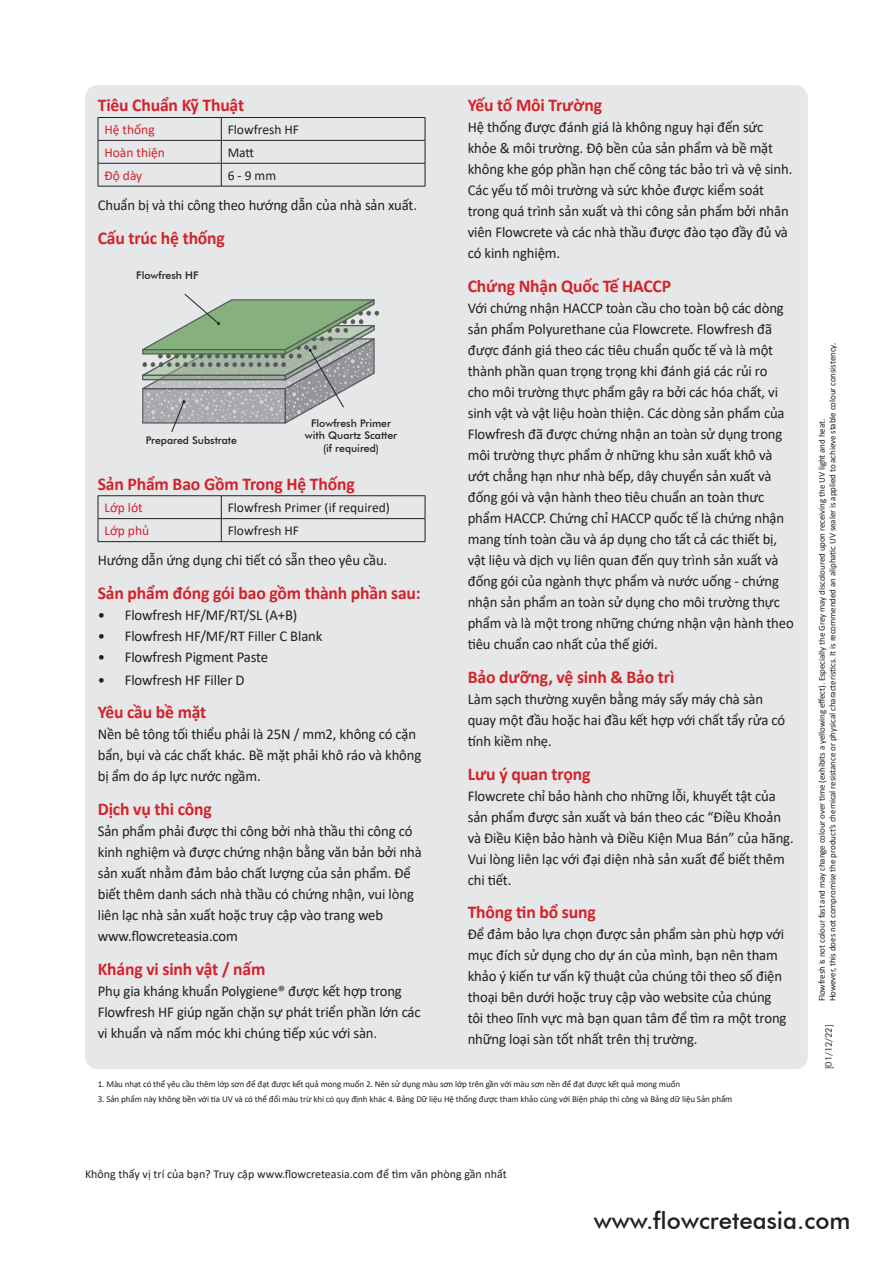
<style>
.page{position:relative;width:893px;height:1263px;background:#fff}
.page>*{position:absolute;margin:0;border:0;box-sizing:border-box;transform-origin:0 0}
.t1{font:500 24px "Futura BT";color:#231f20}
.t2{font:700 18px "Calibri";letter-spacing:-.01em;color:#d1232a}
.t3{font:15px/21px "Calibri";letter-spacing:-.01em;color:#231f20}
.t4{font:13.5px "Calibri";color:#231f20}
.t5{font:13.5px "Calibri";color:#d1232a}
.t6{font:12px "Calibri";color:#231f20}
.t7{font:500 10.5px/12.6px "Futura BT";color:#231f20;text-align:center}
.t8{font:9px/10.8px "Calibri";letter-spacing:-.01em;color:#231f20}
.t9{font:9px "Futura BT";color:#231f20}
</style>
<div class="page">
<div style="left:85px;top:85px;width:723px;height:984px;background:#e6e7e9;border-radius:13px"></div>
<hr style="left:98px;top:117px;width:123px;height:1px;background:#231f20">
<hr style="left:221px;top:117px;width:204px;height:1px;background:#231f20">
<hr style="left:98px;top:140px;width:123px;height:1px;background:#231f20">
<hr style="left:221px;top:140px;width:204px;height:1px;background:#231f20">
<hr style="left:98px;top:163px;width:123px;height:1px;background:#231f20">
<svg style="left:98px;top:118px;width:1px;height:68px"></svg>
<hr style="left:221px;top:163px;width:204px;height:1px;background:#231f20">
<svg style="left:221px;top:118px;width:1px;height:68px"></svg>
<svg style="left:425px;top:118px;width:1px;height:68px"></svg>
<hr style="left:98px;top:186px;width:123px;height:1px;background:#231f20">
<hr style="left:221px;top:186px;width:204px;height:1px;background:#231f20">
<hr style="left:98px;top:495px;width:123px;height:1px;background:#231f20">
<hr style="left:221px;top:495px;width:204px;height:1px;background:#231f20">
<hr style="left:98px;top:518px;width:123px;height:1px;background:#231f20">
<svg style="left:98px;top:496px;width:1px;height:45px"></svg>
<hr style="left:221px;top:518px;width:204px;height:1px;background:#231f20">
<svg style="left:221px;top:496px;width:1px;height:45px"></svg>
<svg style="left:425px;top:496px;width:1px;height:45px"></svg>
<hr style="left:98px;top:541px;width:123px;height:1px;background:#231f20">
<hr style="left:221px;top:541px;width:204px;height:1px;background:#231f20">
<svg style="left:142px;top:293px;width:237px;height:139px"></svg>
<p class="t2" style="left:98px;top:93px;width:148px">Tiêu Chuẩn Kỹ Thuật</p>
<p class="t5" style="left:104px;top:120px;width:52px">Hệ thống</p>
<p class="t4" style="left:228px;top:120px;width:73px">Flowfresh HF</p>
<p class="t5" style="left:104px;top:143px;width:62px">Hoàn thiện</p>
<p class="t4" style="left:228px;top:143px;width:28px">Matt</p>
<p class="t5" style="left:104px;top:166px;width:40px">Độ dày</p>
<p class="t4" style="left:228px;top:166px;width:50px">6 - 9 mm</p>
<p class="t3" style="left:98px;top:194px;width:321px">Chuẩn bị và thi công theo hướng dẫn của nhà sản xuất.</p>
<p class="t2" style="left:98px;top:225px;width:129px">Cấu trúc hệ thống</p>
<p class="t7" style="left:136px;top:269px;width:64px">Flowfresh HF</p>
<p class="t7" style="left:146px;top:434px;width:93px">Prepared Substrate</p>
<p class="t7" style="left:305px;top:417px;width:94px">Flowfresh Primer with Quartz Scatter (if required)</p>
<p class="t2" style="left:98px;top:471px;width:258px">Sản Phẩm Bao Gồm Trong Hệ Thống</p>
<p class="t5" style="left:104px;top:498px;width:40px">Lớp lót</p>
<p class="t4" style="left:228px;top:498px;width:164px">Flowfresh Primer (if required)</p>
<p class="t5" style="left:104px;top:521px;width:46px">Lớp phủ</p>
<p class="t4" style="left:228px;top:521px;width:73px">Flowfresh HF</p>
<p class="t3" style="left:98px;top:549px;width:291px">Hướng dẫn ứng dụng chi tiết có sẵn theo yêu cầu.</p>
<p class="t2" style="left:98px;top:580px;width:324px">Sản phẩm đóng gói bao gồm thành phần sau:</p>
<p class="t3" style="left:98px;top:604px;width:201px">• Flowfresh HF/MF/RT/SL (A+B)</p>
<p class="t3" style="left:98px;top:625px;width:226px">• Flowfresh HF/MF/RT Filler C Blank</p>
<p class="t3" style="left:98px;top:646px;width:172px">• Flowfresh Pigment Paste</p>
<p class="t3" style="left:98px;top:669px;width:148px">• Flowfresh HF Filler D</p>
<p class="t2" style="left:98px;top:699px;width:110px">Yêu cầu bề mặt</p>
<p class="t3" style="left:98px;top:723px;width:325px">Nền bê tông tối thiểu phải là 25N / mm2, không có cặn bẩn, bụi và các chất khác. Bề mặt phải khô ráo và không bị ẩm do áp lực nước ngầm.</p>
<p class="t2" style="left:98px;top:796px;width:115px">Dịch vụ thi công</p>
<p class="t3" style="left:98px;top:820px;width:326px">Sả n phẩm phải được thi công bởi nhà thầu thi công có kinh nghiệm và được chứng nhận bằng văn bản bởi nhà sản xuất nhằm đảm bảo chất lượng của sản phẩm. Để biết thêm danh sách nhà thầu có chứng nhận, vui lòng liên lạc nhà sản xuất hoặc truy cập vào trang web</p>
<p class="t3" style="left:98px;top:925px;width:142px">www.flowcreteasia.com</p>
<p class="t2" style="left:98px;top:956px;width:169px">Kháng vi sinh vật / nấm</p>
<p class="t3" style="left:98px;top:980px;width:324px">Phụ gia kháng khuẩn Polygiene® được kết hợp trong<br>Flowfresh HF giúp ngăn chặn sự phát triển phần lớn các vi khuẩn và nấm móc khi chúng tiếp xúc với sàn.</p>
<p class="t2" style="left:468px;top:93px;width:136px">Yếu tố Môi Trường</p>
<p class="t3" style="left:468px;top:116px;width:326px">Hệ thống được đánh giá là không nguy hại đến sức khỏe &amp; môi trường. Độ bền của sản phẩm và bề mặt không khe góp phần hạn chế công tác bảo trì và vệ sinh.<br>Các yếu tố môi trường và sức khỏe được kiểm soát trong quá trình sản xuất và thi công sản phẩm bởi nhân viên Flowcrete và các nhà thầu được đào tạo đầy đủ và có kinh nghiệm.</p>
<p class="t2" style="left:468px;top:273px;width:205px">Chứng Nhận Quốc Tế HACCP</p>
<p class="t3" style="left:468px;top:297px;width:327px">Với chứng nhận HACCP toàn cầu cho toàn bộ các dòng sản phẩm Polyurethane của Flowcrete. Flowfresh đã được đánh giá theo các tiêu chuẩn quốc tế và là một thành phần quan trọng trọng khi đánh giá các rủi ro<br>cho môi trường thực phẩm gây ra bởi các hóa chất, vi sinh vật và vật liệu hoàn thiện. Các dòng sản phẩm của Flowfresh đã được chứng nhận an toàn sử dụng trong môi trường thực phẩm ở những khu sản xuất khô và ướt chẳng hạn như nhà bếp, dây chuyển sản xuất và đống gói và vận hành theo tiêu chuẩn an toàn thưc phẩm HACCP. Chứng chỉ HACCP quốc tế là chứng nhận mang tính toàn cầu và áp dụng cho tất cả các thiết bị, vật liệu và dịch vụ liên quan đến quy trình sản xuất và đống gói của ngành thực phẩm và nước uống - chứng nhận sản phẩm an toàn sử dụng cho môi trường thực phẩm và là một trong những chứng nhận vận hành theo tiêu chuẩn cao nhất của thế giới.</p>
<p class="t2" style="left:468px;top:664px;width:208px">Bảo dưỡng, vệ sinh &amp; Bảo trì</p>
<p class="t3" style="left:468px;top:688px;width:319px">Làm sạch thường xuyên bằng máy sấy máy chà sàn quay một đầu hoặc hai đầu kết hợp với chất tẩy rửa có tính kiềm nhẹ.</p>
<p class="t2" style="left:468px;top:761px;width:124px">Lưu ý quan trọng</p>
<p class="t3" style="left:468px;top:785px;width:327px">Flowcrete chỉ bảo hành cho những lỗi, khuyết tật của sản phẩm được sản xuất và bán theo các “Điều Khoản và Điều Kiện bảo hành và Điều Kiện Mua Bán” của hãng.<br>Vui lòng liên lạc với đại diện nhà sản xuất để biết thêm chi tiết.</p>
<p class="t2" style="left:468px;top:899px;width:129px">Thông tin bổ sung</p>
<p class="t3" style="left:468px;top:923px;width:320px">Để đảm bảo lựa chọn được sản phẩm sàn phù hợp với mục đích sử dụng cho dự án của mình, bạn nên tham khảo ý kiến tư vấn kỹ thuật của chúng tôi theo số điện thoại bên dưới hoặc truy cập vào website của chúng tôi theo lĩnh vực mà bạn quan tâm để tìm ra một trong những loại sàn tốt nhất trên thị trường.</p>
<p class="t8" style="left:98px;top:1078px;width:584px">1. Màu nhạt có thể yêu cầu thêm lớp sơn để đạt được kết quả mong muốn 2. Nên sử dụng màu sơn lớp trên gần với màu sơn nền để đạt được kết quả mong muốn</p>
<p class="t8" style="left:98px;top:1093px;width:636px">3. Sản phẩm này không bền với tia UV và có thể đổi màu trừ khi có quy định khác 4. Bảng Dữ liệu Hệ thống được tham khảo cùng với Biện pháp thi công và Bảng dữ liệu Sản phẩm</p>
<p class="t8" style="left:816px;top:1001px;width:660px;rotate:-90deg">Flowfresh is not colour fast and may change colour over time (exhibits a yellowing effect). Especially the Grey may discoloured upon receiving the UV light and heat.<br>However, this does not compromise the product’s chemical resistance or physical characteristics. It is recommended an aliphatic UV sealer is applied to achieve stable colour consistency.</p>
<p class="t9" style="left:823px;top:1069px;width:46px;rotate:-90deg">[01/12/22]</p>
<p class="t6" style="left:85px;top:1165px;width:423px">Không thấy vị trí của bạn? Truy cập www.flowcreteasia.com để tìm văn phòng gần nhất</p>
<h1 class="t1" style="left:594px;top:1206px;width:258px">www.flowcreteasia.com</h1>
</div>
